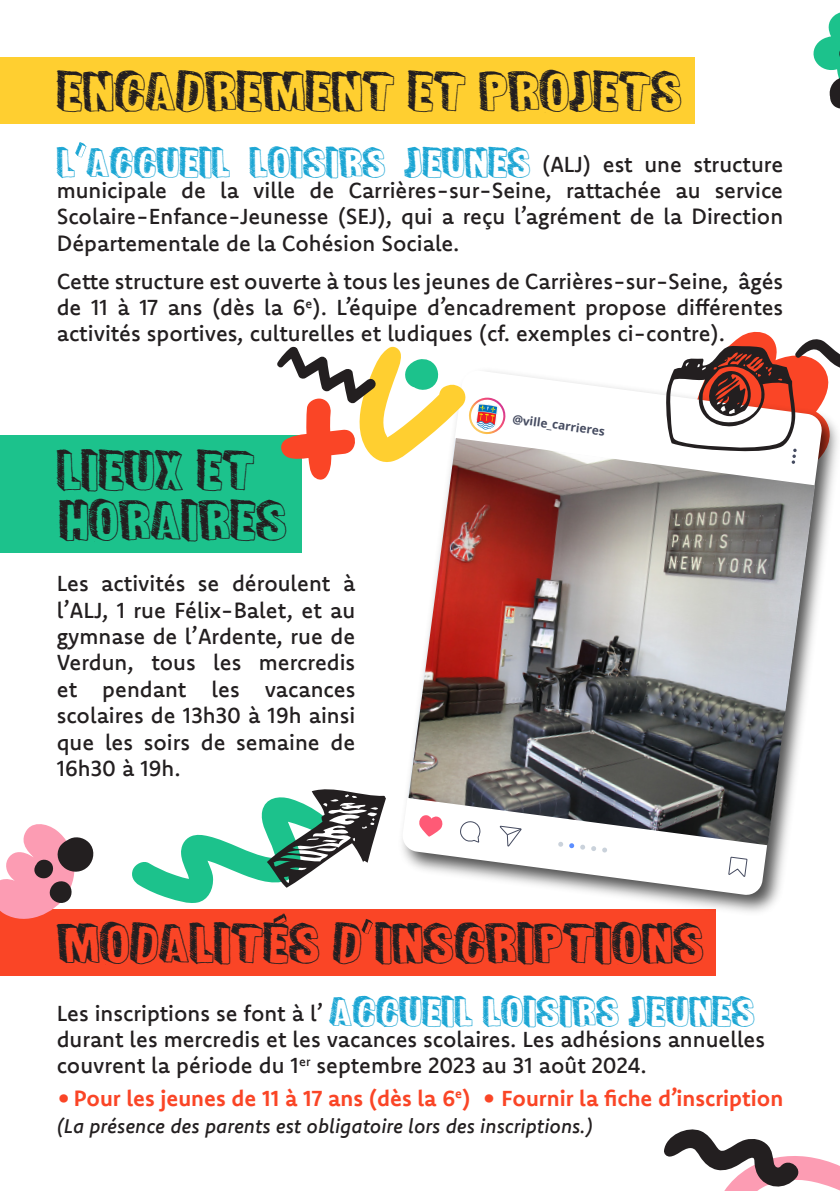
<style>
.page{position:relative;width:840px;height:1191px;background:#fff}
.page>*{position:absolute;margin:0;border:0;box-sizing:border-box;transform-origin:0 0}
.t1{font:40px "Fun Sized";color:#231f20}
.t2{font:30px "Fun Sized";color:#1ca6d4}
.t3{font:500 22px/26.4px "Komet";color:#231f20;text-align:justify}
.t4{font:700 22px "Komet";color:#fa4526}
.t5{font:italic 500 20px "Komet";color:#231f20}
.t6{font:700 11.8px "Open Sans";color:#454b60}
.s1{font-family:"Komet";font-weight:500;font-size:22px;color:#231f20}
.s2{font-family:"Fun Sized";font-weight:400;font-size:30px;color:#1ca6d4}
</style>
<div class="page">
<svg style="left:75px;top:142px;width:11px;height:15px"></svg>
<svg style="left:813px;top:13px;width:26px;height:96px"></svg>
<div style="left:0;top:909px;width:714px;height:67px;background:#fa4526"></div>
<svg style="left:361px;top:919px;width:12px;height:15px"></svg>
<svg style="left:273px;top:913px;width:13px;height:13px"></svg>
<img style="left:626px;top:483px;width:207px;height:443px">
<svg style="left:402px;top:373px;width:420px;height:523px"></svg>
<svg style="left:727px;top:845px;width:20px;height:45px"></svg>
<svg style="left:557px;top:845px;width:50px;height:7px"></svg>
<svg style="left:499px;top:845px;width:23px;height:2px"></svg>
<img style="left:408px;top:438px;width:406px;height:407px">
<div style="left:0;top:436px;width:301px;height:117px;background:#1cc28c"></div>
<div style="left:0;top:57px;width:694px;height:67px;background:#ffcf30"></div>
<svg style="left:665px;top:331px;width:174px;height:152px"></svg>
<svg style="left:275px;top:346px;width:231px;height:135px"></svg>
<svg style="left:0;top:824px;width:94px;height:95px"></svg>
<svg style="left:132px;top:789px;width:254px;height:114px"></svg>
<svg style="left:664px;top:1129px;width:175px;height:62px"></svg>
<p class="t1" style="left:57px;top:66px;width:626px">ENCADREMENT ET PROJETS</p>
<p class="t2" style="left:57px;top:143px;width:727px">L ACCUEIL LOISIRS JEUNES <span class="s1">(ALJ) est une structure</span></p>
<p class="t3" style="left:57px;top:176px;width:727px">municipale de la ville de Carrières-sur-Seine, rattachée au service Scolaire-Enfance-Jeunesse (SEJ), qui a reçu l’agrément de la Direction Départementale de la Cohésion Sociale.</p>
<p class="t3" style="left:57px;top:267px;width:727px">Cette structure est ouverte à tous les jeunes de Carrières-sur-Seine, âgés de 11 à 17 ans (dès la 6<sup>e</sup>). L’équipe d’encadrement propose différentes activités sportives, culturelles et ludiques (cf. exemples ci-contre).</p>
<p class="t1" style="left:57px;top:445px;width:199px">LIEUX ET</p>
<p class="t1" style="left:57px;top:495px;width:231px">HORAIRES</p>
<p class="t3" style="left:57px;top:569px;width:300px">Les activités se déroulent à l’ALJ, 1 rue Félix-Balet, et au gymnase de l’Ardente, rue de Verdun, tous les mercredis et pendant les vacances scolaires de 13h30 à 19h ainsi que les soirs de semaine de 16h30 à 19h.</p>
<p class="t6" style="left:513px;top:410px;width:94px;rotate:8deg">@ville_carrieres</p>
<p class="t1" style="left:57px;top:918px;width:648px">MODALITES D INSCRIPTIONS</p>
<p class="t3" style="left:57px;top:999px;width:709px;text-align:left">Les inscriptions se font à l’ <span class="s2">ACCUEIL LOISIRS JEUNES </span>durant les mercredis et les vacances scolaires. Les adhésions annuelles couvrent la période du 1<sup>er</sup> septembre 2023 au 31 août 2024.</p>
<p class="t4" style="left:57px;top:1083px;width:727px">•Pour les jeunes de 11 à 17 ans (dès la 6<sup>e</sup>) • Fournir la fiche d’inscription</p>
<p class="t5" style="left:57px;top:1113px;width:537px">(La présence des parents est obligatoire lors des inscriptions.)</p>
</div>
